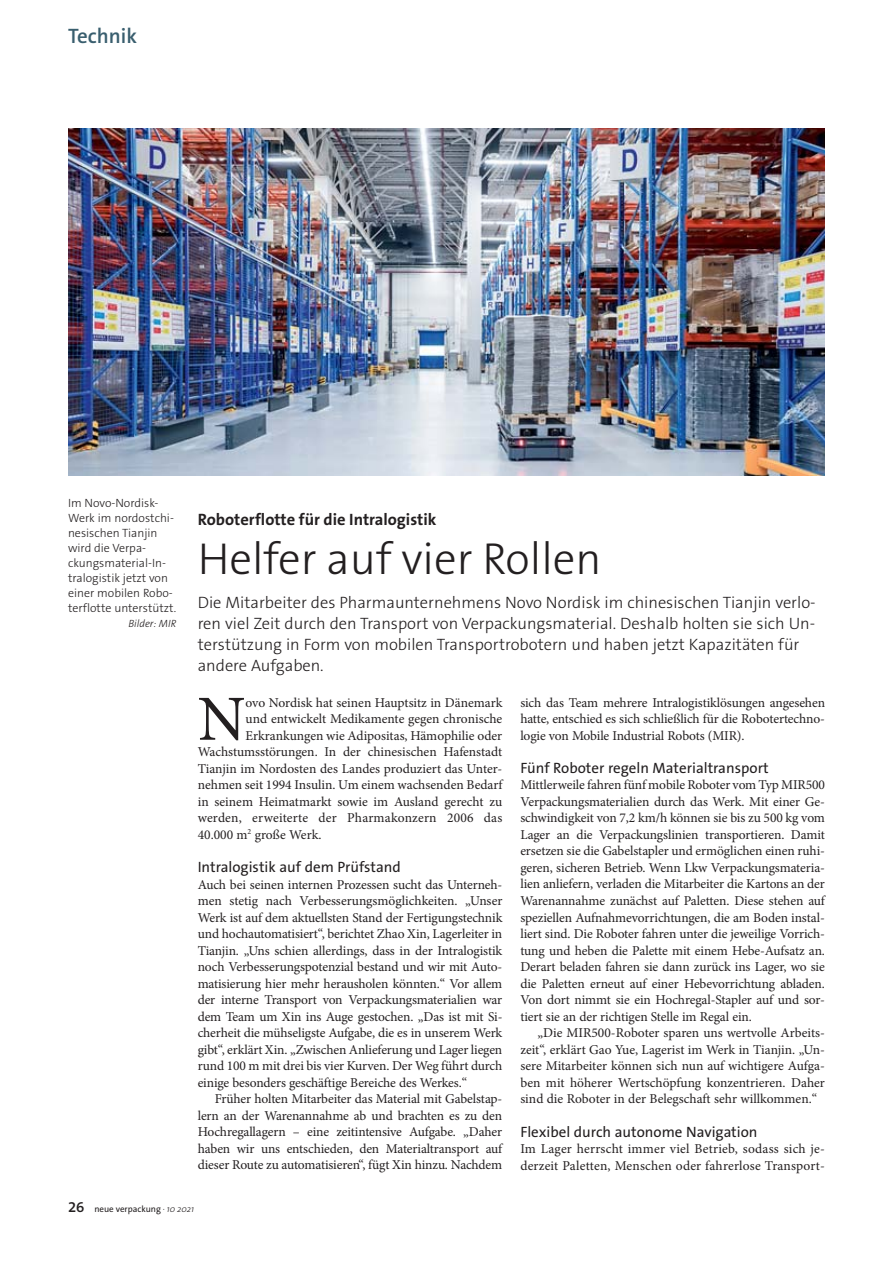
<style>
.page{position:relative;width:893px;height:1263px;background:#fff}
.page>*{position:absolute;margin:0;border:0;box-sizing:border-box;transform-origin:0 0}
.t1{font:64.35px "Minion Pro";color:#231f20}
.t2{font:300 45px "The Sans Os F";color:#231f20}
.t3{font:600 21px "The Sans Os F";color:#395e6e}
.t4{font:300 16.5px/21px "The Sans Os F";color:#231f20}
.t5{font:700 16.5px "The Sans Os F";color:#231f20}
.t6{font:15px "The Sans Os F";color:#231f20}
.t7{font:13.5px/16.5px "Minion Pro";color:#231f20;text-align:justify}
.t8{font:300 12px/15px "The Sans Os F";color:#231f20}
.t9{font:italic 300 10.5px "The Sans Os F";color:#231f20}
.t10{font:9px "The Sans Os F";color:#231f20}
.s1{font-weight:600;font-size:15px}
.s2{font-weight:300;font-style:italic}
</style>
<div class="page">
<img style="left:68px;top:128px;width:757px;height:347px">
<h3 class="t3" style="left:68px;top:25px;width:71px">Technik</h3>
<p class="t8" style="left:68px;top:496px;width:110px">Im Novo-Nordisk-<br>Werk im nordostchi&shy;nesischen Tianjin wird die Verpa&shy;ckungsmaterial-In&shy;tralogistik jetzt von einer mobilen Robo&shy;terflotte unterstützt.</p>
<p class="t9" style="left:128px;top:619px;width:50px">Bilder: MIR</p>
<p class="t5" style="left:198px;top:511px;width:240px">Roboterflotte für die Intralogistik</p>
<h2 class="t2" style="left:198px;top:537px;width:405px">Helfer auf vier Rollen</h2>
<p class="t4" style="left:198px;top:593px;width:619px">Die Mitarbeiter des Pharmaunternehmens Novo Nordisk im chinesischen Tianjin verlo&shy;ren viel Zeit durch den Transport von Verpackungsmaterial. Deshalb holten sie sich Un&shy;terstützung in Form von mobilen Transportrobotern und haben jetzt Kapazitäten für andere Aufgaben.</p>
<h1 class="t1" style="left:198px;top:694px;width:49px">N</h1>
<p class="t7" style="left:246px;top:695px;width:258px">ovo Nordisk hat seinen Hauptsitz in Dänemark</p>
<p class="t7" style="left:520px;top:695px;width:306px">sich das Team mehrere Intralogistiklösungen angesehen hatte, entschied es sich schließlich für die Robotertechno&shy;logie von Mobile Industrial Robots (MIR).</p>
<p class="t6" style="left:520px;top:760px;width:250px">Fünf Roboter regeln Materialtransport</p>
<p class="t7" style="left:520px;top:778px;width:306px">Mittlerweile fahren fünf mobile Roboter vom Typ MIR500<br>Verpackungsmaterialien durch das Werk. Mit einer Ge&shy;schwindigkeit von 7,2 km/h können sie bis zu 500 kg vom Lager an die Verpackungslinien transportieren. Damit ersetzen sie die Gabelstapler und ermöglichen einen ruhi&shy;geren, sicheren Betrieb. Wenn Lkw Verpackungsmateria&shy;lien anliefern, verladen die Mitarbeiter die Kartons an der Warenannahme zunächst auf Paletten. Diese stehen auf speziellen Aufnahmevorrichtungen, die am Boden instal&shy;liert sind. Die Roboter fahren unter die jeweilige Vorrich&shy;tung und heben die Palette mit einem Hebe-Aufsatz an.<br>Derart beladen fahren sie dann zurück ins Lager, wo sie die Paletten erneut auf einer Hebevorrichtung abladen.<br>Von dort nimmt sie ein Hochregal-Stapler auf und sor&shy;tiert sie an der richtigen Stelle im Regal ein.</p>
<p class="t7" style="left:520px;top:1026px;width:306px;text-indent:17px">„Die MIR500-Roboter sparen uns wertvolle Arbeits&shy;zeit“, erklärt Gao Yue, Lagerist im Werk in Tianjin. „Un&shy;sere Mitarbeiter können sich nun auf wichtigere Aufga&shy;ben mit höherer Wertschöpfung konzentrieren. Daher sind die Roboter in der Belegschaft sehr willkommen.“</p>
<p class="t6" style="left:520px;top:1124px;width:239px">Flexibel durch autonome Navigation</p>
<p class="t7" style="left:520px;top:1142px;width:306px">Im Lager herrscht immer viel Betrieb, sodass sich je&shy;derzeit Paletten, Menschen oder fahrerlose Transport-</p>
<p class="t7" style="left:246px;top:712px;width:258px">und entwickelt Medikamente gegen chronische</p>
<p class="t7" style="left:246px;top:728px;width:258px">Erkrankungen wie Adipositas, Hämophilie oder</p>
<p class="t7" style="left:198px;top:745px;width:306px">Wachstumsstörungen. In der chinesischen Hafenstadt</p>
<p class="t7" style="left:198px;top:761px;width:306px">Tianjin im Nordosten des Landes produziert das Unter-</p>
<p class="t7" style="left:198px;top:778px;width:306px">nehmen seit 1994 Insulin. Um einem wachsenden Bedarf</p>
<p class="t7" style="left:198px;top:794px;width:306px">in seinem Heimatmarkt sowie im Ausland gerecht zu</p>
<p class="t7" style="left:198px;top:811px;width:306px">werden, erweiterte der Pharmakonzern 2006 das</p>
<p class="t7" style="left:198px;top:827px;width:125px">40.000 m<sup>2</sup> große Werk.</p>
<p class="t6" style="left:198px;top:859px;width:205px">Intralogistik auf dem Prüfstand</p>
<p class="t7" style="left:198px;top:877px;width:306px">Auch bei seinen internen Prozessen sucht das Unterneh&shy;men stetig nach Verbesserungsmöglichkeiten. „Unser Werk ist auf dem aktuellsten Stand der Fertigungstechnik und hochautomatisiert“, berichtet Zhao Xin, Lagerleiter in Tianjin. „Uns schien allerdings, dass in der Intralogistik noch Verbesserungspotenzial bestand und wir mit Auto&shy;matisierung hier mehr herausholen könnten.“ Vor allem der interne Transport von Verpackungsmaterialien war dem Team um Xin ins Auge gestochen. „Das ist mit Si&shy;cherheit die mühseligste Aufgabe, die es in unserem Werk gibt“, erklärt Xin. „Zwischen Anlieferung und Lager liegen rund 100 m mit drei bis vier Kurven. Der Weg führt durch einige besonders geschäftige Bereiche des Werkes.“</p>
<p class="t7" style="left:198px;top:1092px;width:306px;text-indent:17px">Früher holten Mitarbeiter das Material mit Gabelstap&shy;lern an der Warenannahme ab und brachten es zu den Hochregallagern – eine zeitintensive Aufgabe. „Daher haben wir uns entschieden, den Materialtransport auf dieser Route zu automatisieren“, fügt Xin hinzu. Nachdem</p>
<p class="t10" style="left:68px;top:1204px;width:128px"><span class="s1">26</span> neue verpackung <span class="s2">· 10 2021</span></p>
</div>
